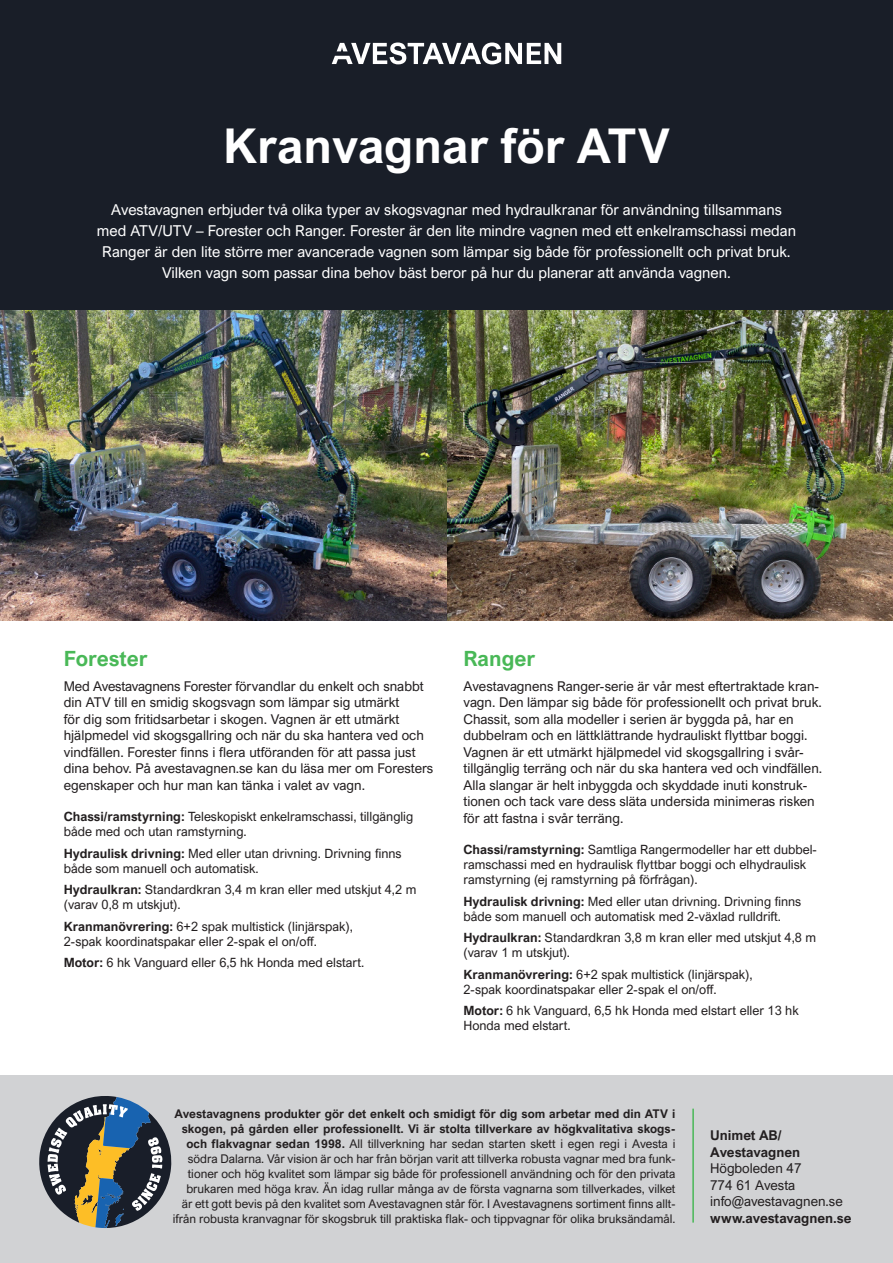
<style>
.page{position:relative;width:893px;height:1263px;background:#fff}
.page>*{position:absolute;margin:0;border:0;box-sizing:border-box;transform-origin:0 0}
.t1{font:700 48px "Arial Nova";color:#fff}
.t2{font:700 21px "Arial Nova";color:#49b857}
.t3{font:15px/21px "Arial Nova";color:#fff;text-align:center}
.t4{font:13.5px/16.5px "Arial Nova";color:#231f20}
.t5{font:700 13.5px/16.5px "Arial Nova";color:#231f20}
.t6{font:12.75px/15px "Arial Nova";color:#231f20}
.t7{font:12px/15px "Arial Nova";color:#231f20;text-align:right}
.s1{font-weight:700}
</style>
<div class="page">
<div style="left:0;top:1076px;width:893px;height:187px;background:#d1d2d4"></div>
<div style="left:0;top:0;width:893px;height:310px;background:#191e28"></div>
<svg style="left:332px;top:43px;width:229px;height:21px"></svg>
<img style="left:0;top:310px;width:893px;height:311px">
<hr style="left:692px;top:1108px;width:2px;height:114px;background:#49b857">
<svg style="left:39px;top:1096px;width:132px;height:132px"></svg>
<h1 class="t1" style="left:223px;top:117px;width:448px">Kranvagnar för ATV</h1>
<p class="t3" style="left:97px;top:199px;width:701px">Avestavagnen erbjuder två olika typer av skogsvagnar med hydraulkranar för användning tillsammans med ATV/UTV – Forester och Ranger. Forester är den lite mindre vagnen med ett enkelramschassi medan Ranger är den lite större mer avancerade vagnen som lämpar sig både för professionellt och privat bruk.<br>Vilken vagn som passar dina behov bäst beror på hur du planerar att använda vagnen.</p>
<h2 class="t2" style="left:64px;top:646px;width:85px">Forester</h2>
<p class="t4" style="left:64px;top:678px;width:371px">Med Avestavagnens Forester förvandlar du enkelt och snabbt din ATV till en smidig skogsvagn som lämpar sig utmärkt<br>för dig som fritidsarbetar i skogen. Vagnen är ett utmärkt hjälpmedel vid skogsgallring och när du ska hantera ved och vindfällen. Forester finns i flera utföranden för att passa just dina behov. På avestavagnen.se kan du läsa mer om Foresters egenskaper och hur man kan tänka i valet av vagn.</p>
<p class="t6" style="left:64px;top:809px;width:351px"><span class="s1">Chassi/ramstyrning:</span> Teleskopiskt enkelramschassi, tillgänglig både med och utan ramstyrning.</p>
<p class="t6" style="left:64px;top:846px;width:339px"><span class="s1">Hydraulisk drivning:</span> Med eller utan drivning. Drivning finns både som manuell och automatisk.</p>
<p class="t6" style="left:64px;top:882px;width:354px"><span class="s1">Hydraulkran:</span> Standardkran 3,4 m kran eller med utskjut 4,2 m (varav 0,8 m utskjut).</p>
<p class="t6" style="left:64px;top:918px;width:291px"><span class="s1">Kranmanövrering:</span> 6+2 spak multistick (linjärspak),<br>2-spak koordinatspakar eller 2-spak el on/off.</p>
<p class="t6" style="left:64px;top:955px;width:302px"><span class="s1">Motor:</span> 6 hk Vanguard eller 6,5 hk Honda med elstart.</p>
<h2 class="t2" style="left:463px;top:646px;width:73px">Ranger</h2>
<p class="t4" style="left:463px;top:678px;width:360px">Avestavagnens Ranger-serie är vår mest eftertraktade kran&shy;vagn. Den lämpar sig både för professionellt och privat bruk.<br>Chassit, som alla modeller i serien är byggda på, har en dubbelram och en lättklättrande hydrauliskt flyttbar boggi.<br>Vagnen är ett utmärkt hjälpmedel vid skogsgallring i svår&shy;tillgänglig terräng och när du ska hantera ved och vindfällen.<br>Alla slangar är helt inbyggda och skyddade inuti konstruk&shy;tionen och tack vare dess släta undersida minimeras risken för att fastna i svår terräng.</p>
<p class="t6" style="left:463px;top:842px;width:355px"><span class="s1">Chassi/ramstyrning:</span> Samtliga Rangermodeller har ett dubbel&shy;ramschassi med en hydraulisk flyttbar boggi och elhydraulisk ramstyrning (ej ramstyrning på förfrågan).</p>
<p class="t6" style="left:463px;top:894px;width:339px"><span class="s1">Hydraulisk drivning:</span> Med eller utan drivning. Drivning finns både som manuell och automatisk med 2-växlad rulldrift.</p>
<p class="t6" style="left:463px;top:930px;width:354px"><span class="s1">Hydraulkran:</span> Standardkran 3,8 m kran eller med utskjut 4,8 m (varav 1 m utskjut).</p>
<p class="t6" style="left:463px;top:966px;width:291px"><span class="s1">Kranmanövrering:</span> 6+2 spak multistick (linjärspak),<br>2-spak koordinatspakar eller 2-spak el on/off.</p>
<p class="t6" style="left:463px;top:1003px;width:337px"><span class="s1">Motor:</span> 6 hk Vanguard, 6,5 hk Honda med elstart eller 13 hk<br>Honda med elstart.</p>
<p class="t7" style="left:173px;top:1106px;width:504px"><span class="s1">Avestavagnens produkter gör det enkelt och smidigt för dig som arbetar med din ATV i skogen, på gården eller professionellt. Vi är stolta tillverkare av högkvalitativa skogs&shy;och flakvagnar sedan 1998.</span> All tillverkning har sedan starten skett i egen regi i Avesta i södra Dalarna. Vår vision är och har från början varit att tillverka robusta vagnar med bra funk&shy;tioner och hög kvalitet som lämpar sig både för professionell användning och för den privata brukaren med höga krav. Än idag rullar många av de första vagnarna som tillverkades, vilket är ett gott bevis på den kvalitet som Avestavagnen står för. I Avestavagnens sortiment finns allt&shy;ifrån robusta kranvagnar för skogsbruk till praktiska flak- och tippvagnar för olika bruksändamål.</p>
<p class="t5" style="left:710px;top:1127px;width:92px">Unimet AB/<br>Avestavagnen</p>
<p class="t4" style="left:710px;top:1160px;width:134px">Högboleden 47<br>774 61 Avesta info@avestavagnen.se</p>
<p class="t5" style="left:710px;top:1209px;width:143px">www.avestavagnen.se</p>
</div>
